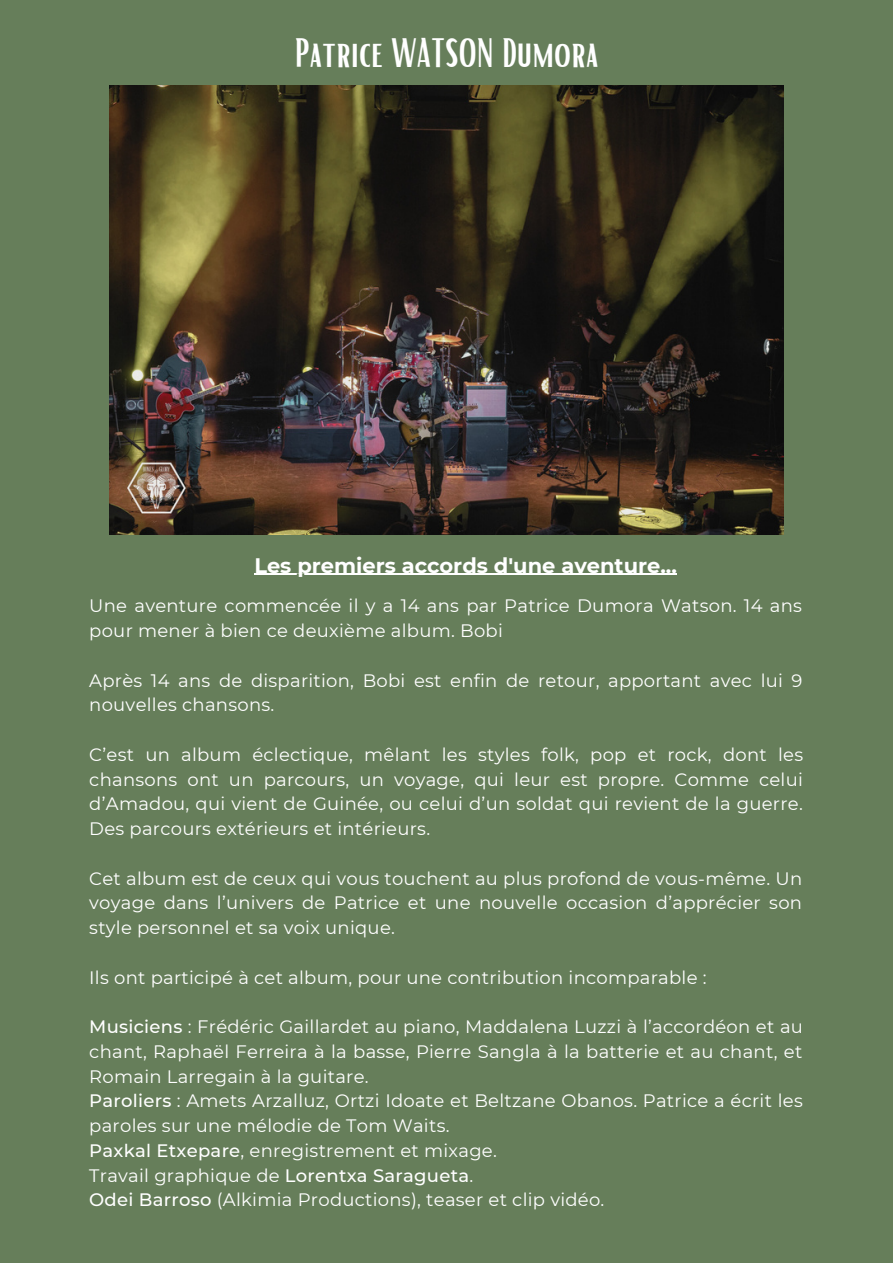
<style>
.page{position:relative;width:893px;height:1264px;background:#fff}
.page>*{position:absolute;margin:0;border:0;box-sizing:border-box;transform-origin:0 0}
.t1{font:40.05px "Bright";color:#fff}
.t2{font:700 21px "Montserrat";color:#fff}
.t3{font:18px/24.8px "Montserrat";letter-spacing:.015em;color:#fff}
.s1{font-weight:500}
</style>
<div class="page">
<div style="left:0;top:0;width:892px;height:1262px;background:#667e5a"></div>
<img style="left:109px;top:85px;width:674px;height:449px">
<hr style="left:254px;top:574px;width:423px;height:1px;background:#fff">
<p class="t1" style="left:294px;top:27px;width:305px">Patrice WATSON Dumora</p>
<p class="t2" style="left:254px;top:552px;width:424px">Les premiers accords d'une aventure...</p>
<p class="t3" style="left:89px;top:593px;width:714px">Une aventure commencée il y a 14 ans par Patrice Dumora Watson. 14 ans pour mener à bien ce deuxième album. Bobi</p>
<p class="t3" style="left:89px;top:668px;width:714px">Après 14 ans de disparition, Bobi est enfin de retour, apportant avec lui 9 nouvelles chansons.</p>
<p class="t3" style="left:89px;top:742px;width:715px;text-align:justify">C’est un album éclectique, mêlant les styles folk, pop et rock, dont les chansons ont un parcours, un voyage, qui leur est propre. Comme celui d’Amadou, qui vient de Guinée, ou celui d’un soldat qui revient de la guerre.<br>Des parcours extérieurs et intérieurs.</p>
<p class="t3" style="left:89px;top:865px;width:714px;text-align:justify">Cet album est de ceux qui vous touchent au plus profond de vous-même. Un voyage dans l’univers de Patrice et une nouvelle occasion d’apprécier son style personnel et sa voix unique.</p>
<p class="t3" style="left:89px;top:964px;width:619px">Ils ont participé à cet album, pour une contribution incomparable :</p>
<p class="t3" style="left:89px;top:1014px;width:715px;text-align:justify"><span class="s1">Musiciens</span> : Frédéric Gaillardet au piano, Maddalena Luzzi à l’accordéon et au chant, Raphaël Ferreira à la basse, Pierre Sangla à la batterie et au chant, et Romain Larregain à la guitare.</p>
<p class="t3" style="left:89px;top:1088px;width:715px"><span class="s1">Paroliers</span> : Amets Arzalluz, Ortzi Idoate et Beltzane Obanos. Patrice a écrit les paroles sur une mélodie de Tom Waits.</p>
<p class="t3" style="left:89px;top:1137px;width:409px"><span class="s1">Paxkal Etxepare</span>, enregistrement et mixage.</p>
<p class="t3" style="left:89px;top:1162px;width:385px">Travail graphique de <span class="s1">Lorentxa Saragueta</span>.</p>
<p class="t3" style="left:89px;top:1187px;width:516px"><span class="s1">Odei Barroso</span> (Alkimia Productions), teaser et clip vidéo.</p>
</div>
